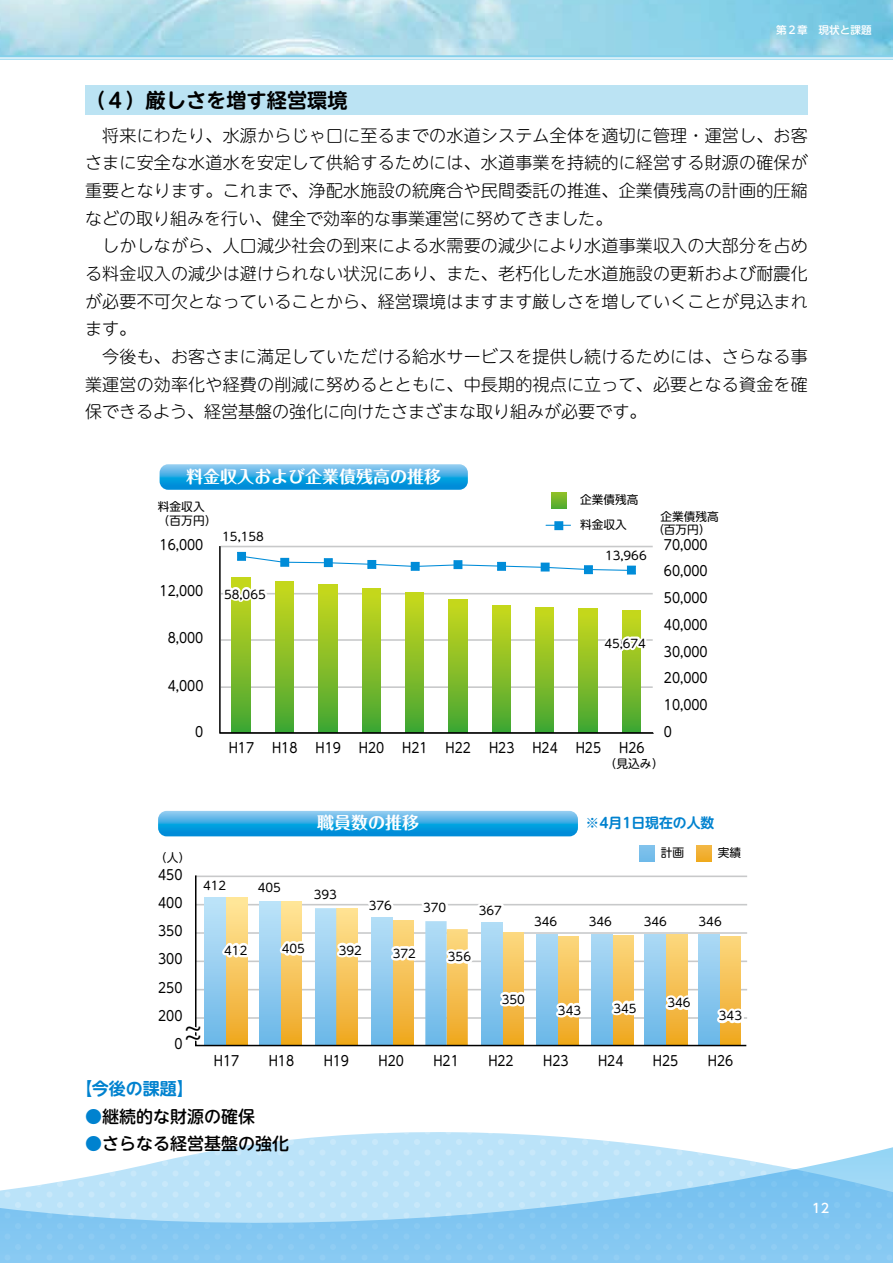
<style>
.page{position:relative;width:893px;height:1263px;background:#fff}
.page>*{position:absolute;margin:0;border:0;box-sizing:border-box;transform-origin:0 0}
.t1{font:25.8px "Koz Go Pr 6 N";color:#000}
.t2{font:700 20.25px "UD Shin M Go Pr 6 N De";color:#000}
.t3{font:300 16.95px/27.6px "UD Shin M Go Pr 6 N";letter-spacing:.01em;color:#000}
.t4{font:500 16.95px "UD Shin M Go Pr 6 N";color:#000}
.t5{font:700 16.95px "Maru Fo Pro";color:#fff}
.t6{font:700 16.95px "UD Shin M Go Pr 6 N De";color:#0082cf}
.t7{font:13.8px "UD Shin M Go Pr 6 N";color:#000;scale:.89 1}
.t8{font:700 13.8px "UD Shin M Go Pr 6 N De";color:#0082cf}
.t9{font:500 12.75px "UD Shin Go Pr 6 N";color:#fff}
.t10{font:11.7px/12.8px "UD Shin M Go Pr 6 N";color:#000}
.t11{font:11.55px "Calibri";color:#000}
.t12{font:500 10.65px "UD Shin M Go Pr 6 N";color:#fff}
.s1{font-weight:300;color:#0082cf}
</style>
<div class="page">
<img style="left:0;top:0;width:893px;height:55px">
<svg style="left:257px;top:1132px;width:377px;height:12px;fill:#bbe3f9"></svg>
<svg style="left:0;top:1144px;width:893px;height:119px;background:#a6d8f6"></svg>
<hr style="left:0;top:55px;width:893px;height:2px;background:#86d0eb">
<hr style="left:0;top:59px;width:893px;height:1px;background:#86d0eb">
<div style="left:85px;top:85px;width:723px;height:30px;background:#bbe3f3"></div>
<svg style="left:158px;top:811px;width:420px;height:25px;background:#34a8e2"></svg>
<div style="left:639px;top:845px;width:16px;height:16px;background:#78beeb"></div>
<svg style="left:696px;top:845px;width:16px;height:16px"></svg>
<svg style="left:195px;top:875px;width:552px;height:172px"></svg>
<svg style="left:195px;top:1023px;width:8px;height:20px"></svg>
<svg style="left:160px;top:464px;width:308px;height:26px;background:#38aae3"></svg>
<svg style="left:551px;top:492px;width:16px;height:16px"></svg>
<div style="left:555px;top:522px;width:8px;height:8px;background:#008cd8"></div>
<div style="left:554px;top:521px;width:9px;height:9px;border:1px solid #008cd8"></div>
<svg style="left:219px;top:545px;width:435px;height:189px"></svg>
<svg style="left:221px;top:585px;width:48px;height:19px"></svg>
<svg style="left:219px;top:525px;width:431px;height:46px"></svg>
<svg style="left:599px;top:626px;width:51px;height:27px"></svg>
<p class="t2" style="left:85px;top:83px;width:264px">（４）厳しさを増す経営環境</p>
<p class="t12" style="left:776px;top:21px;width:97px">第２章　現状と課題</p>
<p class="t3" style="left:85px;top:121px;width:724px">　将来にわたり、水源からじゃ口に至るまでの水道システム全体を適切に管理・運営し、お客さまに安全な水道水を安定して供給するためには、水道事業を持続的に経営する財源の確保が重要となります。これまで、浄配水施設の統廃合や民間委託の推進、企業債残高の計画的圧縮などの取り組みを行い、健全で効率的な事業運営に努めてきました。<br>　しかしながら、人口減少社会の到来による水需要の減少により水道事業収入の大部分を占める料金収入の減少は避けられない状況にあり、また、老朽化した水道施設の更新および耐震化が必要不可欠となっていることから、経営環境はますます厳しさを増していくことが見込まれます。<br>　今後も、お客さまに満足していただける給水サービスを提供し続けるためには、さらなる事業運営の効率化や経費の削減に努めるとともに、中長期的視点に立って、必要となる資金を確保できるよう、経営基盤の強化に向けたさまざまな取り組みが必要です。</p>
<p class="t5" style="left:186px;top:463px;width:257px">料金収入および企業債残高の推移</p>
<p class="t10" style="left:580px;top:492px;width:60px">企業債残高</p>
<p class="t10" style="left:158px;top:499px;width:60px;line-height:14.4px">料金収入（百万円）</p>
<p class="t10" style="left:653px;top:509px;width:68px;text-indent:8px">企業債残高（百万円）</p>
<p class="t10" style="left:580px;top:517px;width:48px">料金収入</p>
<p class="t10" style="left:222px;top:529px;width:43px">15,158</p>
<p class="t7" style="left:160px;top:533px;width:51px">16,000</p>
<p class="t7" style="left:664px;top:533px;width:51px">70,000</p>
<p class="t10" style="left:605px;top:549px;width:43px">13,966</p>
<p class="t7" style="left:160px;top:580px;width:51px">12,000</p>
<p class="t7" style="left:168px;top:626px;width:42px">8,000</p>
<p class="t10" style="left:224px;top:587px;width:43px">58,065</p>
<p class="t10" style="left:604px;top:636px;width:43px">45,674</p>
<p class="t11" style="left:606px;top:637px;width:36px">45,902,</p>
<p class="t7" style="left:664px;top:560px;width:51px">60,000</p>
<p class="t7" style="left:664px;top:586px;width:51px">50,000</p>
<p class="t7" style="left:664px;top:613px;width:51px">40,000</p>
<p class="t7" style="left:664px;top:640px;width:51px">30,000</p>
<p class="t7" style="left:664px;top:667px;width:51px">20,000</p>
<p class="t7" style="left:168px;top:674px;width:42px">4,000</p>
<p class="t7" style="left:195px;top:720px;width:11px">0</p>
<p class="t7" style="left:664px;top:720px;width:11px">0</p>
<p class="t10" style="left:605px;top:757px;width:60px">（見込み）</p>
<p class="t7" style="left:664px;top:693px;width:51px">10,000</p>
<p class="t7" style="left:229px;top:736px;width:30px">H17</p>
<p class="t7" style="left:272px;top:736px;width:30px">H18</p>
<p class="t7" style="left:315px;top:736px;width:30px">H19</p>
<p class="t7" style="left:359px;top:736px;width:30px">H20</p>
<p class="t7" style="left:402px;top:736px;width:30px">H21</p>
<p class="t7" style="left:446px;top:736px;width:30px">H22</p>
<p class="t7" style="left:489px;top:736px;width:30px">H23</p>
<p class="t7" style="left:532px;top:736px;width:30px">H24</p>
<p class="t7" style="left:576px;top:736px;width:30px">H25</p>
<p class="t7" style="left:619px;top:736px;width:30px">H26</p>
<p class="t10" style="left:155px;top:850px;width:37px">（人）</p>
<p class="t7" style="left:158px;top:863px;width:29px">450</p>
<p class="t7" style="left:158px;top:891px;width:29px">400</p>
<p class="t7" style="left:158px;top:919px;width:29px">350</p>
<p class="t7" style="left:158px;top:947px;width:29px">300</p>
<p class="t7" style="left:158px;top:976px;width:29px">250</p>
<p class="t7" style="left:158px;top:1004px;width:29px">200</p>
<p class="t10" style="left:203px;top:879px;width:25px">412</p>
<p class="t10" style="left:258px;top:881px;width:25px">405</p>
<p class="t5" style="left:317px;top:809px;width:104px">職員数の推移</p>
<p class="t8" style="left:586px;top:811px;width:130px">※4月1日現在の人数</p>
<p class="t10" style="left:661px;top:845px;width:25px">計画</p>
<p class="t10" style="left:718px;top:845px;width:25px">実績</p>
<p class="t10" style="left:314px;top:887px;width:25px">393</p>
<p class="t10" style="left:369px;top:899px;width:25px">376</p>
<p class="t10" style="left:423px;top:900px;width:25px">370</p>
<p class="t10" style="left:479px;top:903px;width:25px">367</p>
<p class="t10" style="left:534px;top:915px;width:25px">346</p>
<p class="t10" style="left:589px;top:915px;width:25px">346</p>
<p class="t10" style="left:644px;top:915px;width:25px">346</p>
<p class="t10" style="left:699px;top:915px;width:25px">346</p>
<p class="t10" style="left:224px;top:943px;width:25px">412</p>
<p class="t10" style="left:282px;top:941px;width:25px">405</p>
<p class="t10" style="left:339px;top:943px;width:25px">392</p>
<p class="t10" style="left:393px;top:946px;width:25px">372</p>
<p class="t10" style="left:448px;top:949px;width:25px">356</p>
<p class="t10" style="left:502px;top:992px;width:25px">350</p>
<p class="t10" style="left:558px;top:1003px;width:25px">343</p>
<p class="t10" style="left:613px;top:1001px;width:25px">345</p>
<p class="t10" style="left:667px;top:996px;width:25px">346</p>
<p class="t10" style="left:719px;top:1009px;width:25px">343</p>
<h1 class="t1" style="left:184px;top:1017px;width:19px">~~</h1>
<p class="t7" style="left:174px;top:1032px;width:11px">0</p>
<p class="t7" style="left:214px;top:1049px;width:30px">H17</p>
<p class="t7" style="left:269px;top:1049px;width:30px">H18</p>
<p class="t7" style="left:324px;top:1049px;width:30px">H19</p>
<p class="t7" style="left:379px;top:1049px;width:30px">H20</p>
<p class="t7" style="left:433px;top:1049px;width:30px">H21</p>
<p class="t7" style="left:488px;top:1049px;width:30px">H22</p>
<p class="t7" style="left:543px;top:1049px;width:30px">H23</p>
<p class="t7" style="left:598px;top:1049px;width:30px">H24</p>
<p class="t7" style="left:653px;top:1049px;width:30px">H25</p>
<p class="t7" style="left:708px;top:1049px;width:30px">H26</p>
<p class="t6" style="left:75px;top:1074px;width:120px">【今後の課題】</p>
<p class="t4" style="left:85px;top:1102px;width:172px"><span class="s1">●</span>継続的な財源の確保</p>
<p class="t4" style="left:85px;top:1130px;width:206px"><span class="s1">●</span>さらなる経営基盤の強化</p>
<p class="t9" style="left:812px;top:1197px;width:18px">12</p>
</div>
